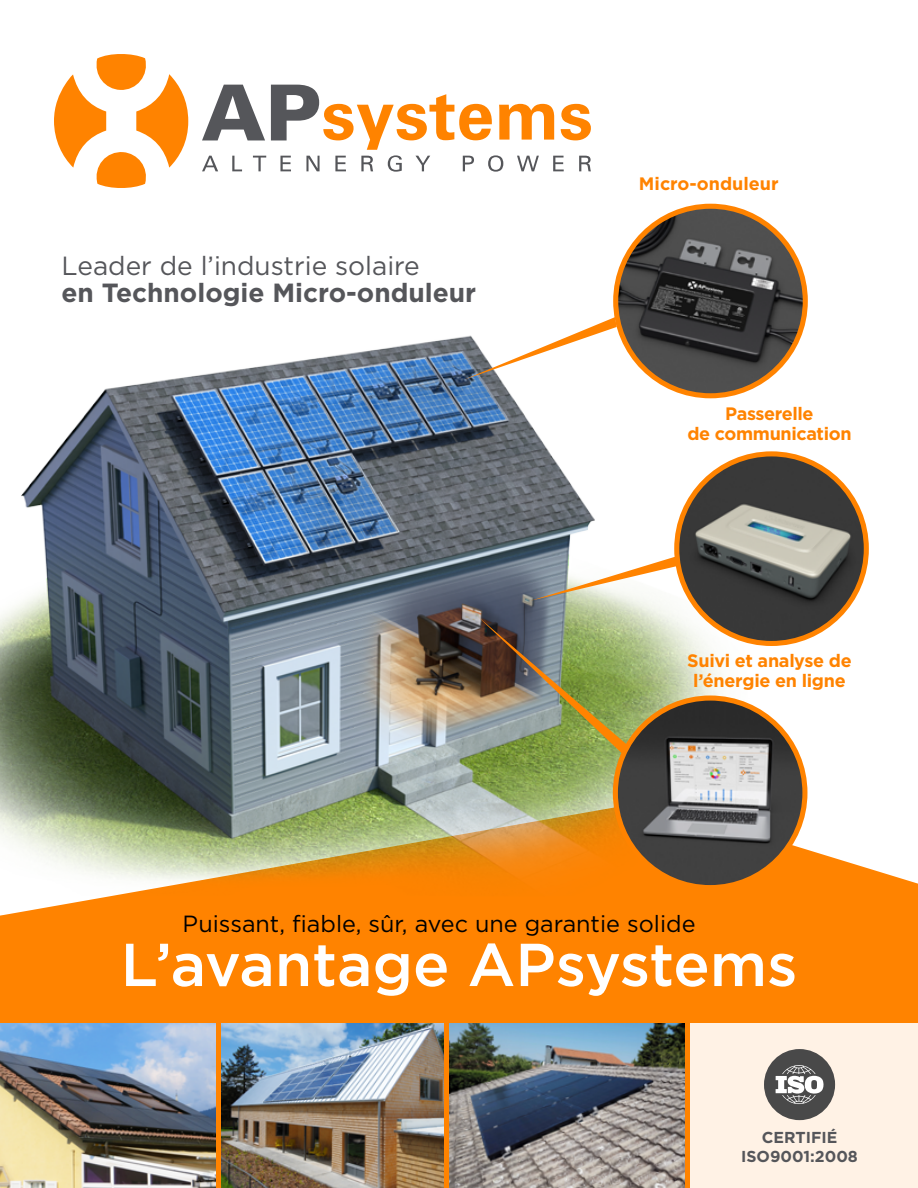
<style>
.page{position:relative;width:918px;height:1188px;background:#fff}
.page>*{position:absolute;margin:0;border:0;box-sizing:border-box;transform-origin:0 0}
.t1{font:500 60.45px "Gotham";color:#fff}
.t2{font:700 26.25px "Gotham";color:#55565a}
.t3{font:26.25px "Gotham";color:#55565a}
.t4{font:23.4px "Gotham";color:#000}
.t5{font:700 18px/19.5px "Gotham";letter-spacing:-.02em;color:#ff8300;text-align:center}
.t6{font:700 18px "Gotham";color:#ff8300}
.t7{font:700 15.9px/19px "Gotham";color:#55565a;text-align:center}
</style>
<div class="page">
<div style="left:0;top:937px;width:918px;height:251px;background:#ff8300"></div>
<div style="left:0;top:896px;width:918px;height:41px;background:#ff8300"></div>
<img style="left:0;top:203px;width:918px;height:693px">
<div style="left:690px;top:1023px;width:228px;height:165px;background:#fff2e5"></div>
<svg style="left:54px;top:54px;width:134px;height:134px"></svg>
<svg style="left:202px;top:85px;width:389px;height:87px"></svg>
<img style="left:450px;top:1023px;width:235px;height:165px">
<img style="left:222px;top:1023px;width:221px;height:165px">
<img style="left:0;top:1023px;width:216px;height:165px">
<div style="left:764px;top:1049px;width:71px;height:71px;background:#494949;border-radius:50%"></div>
<svg style="left:776px;top:1065px;width:48px;height:39px"></svg>
<svg style="left:823px;top:311px;width:23px;height:16px"></svg>
<h2 class="t3" style="left:62px;top:249px;width:360px">Leader de l’industrie solaire</h2>
<h2 class="t2" style="left:62px;top:276px;width:416px">en Technologie Micro-onduleur</h2>
<p class="t6" style="left:639px;top:171px;width:141px">Micro-onduleur</p>
<p class="t5" style="left:687px;top:404px;width:166px">Passerelle<br>de communication</p>
<p class="t5" style="left:687px;top:651px;width:166px">Suivi et analyse de l’énergie en ligne</p>
<p class="t4" style="left:183px;top:908px;width:514px">Puissant, fiable, sûr, avec une garantie solide</p>
<h1 class="t1" style="left:121px;top:925px;width:678px">L’avantage APsystems</h1>
<p class="t7" style="left:741px;top:1128px;width:118px">CERTIFIÉ<br>ISO9001:2008</p>
</div>
